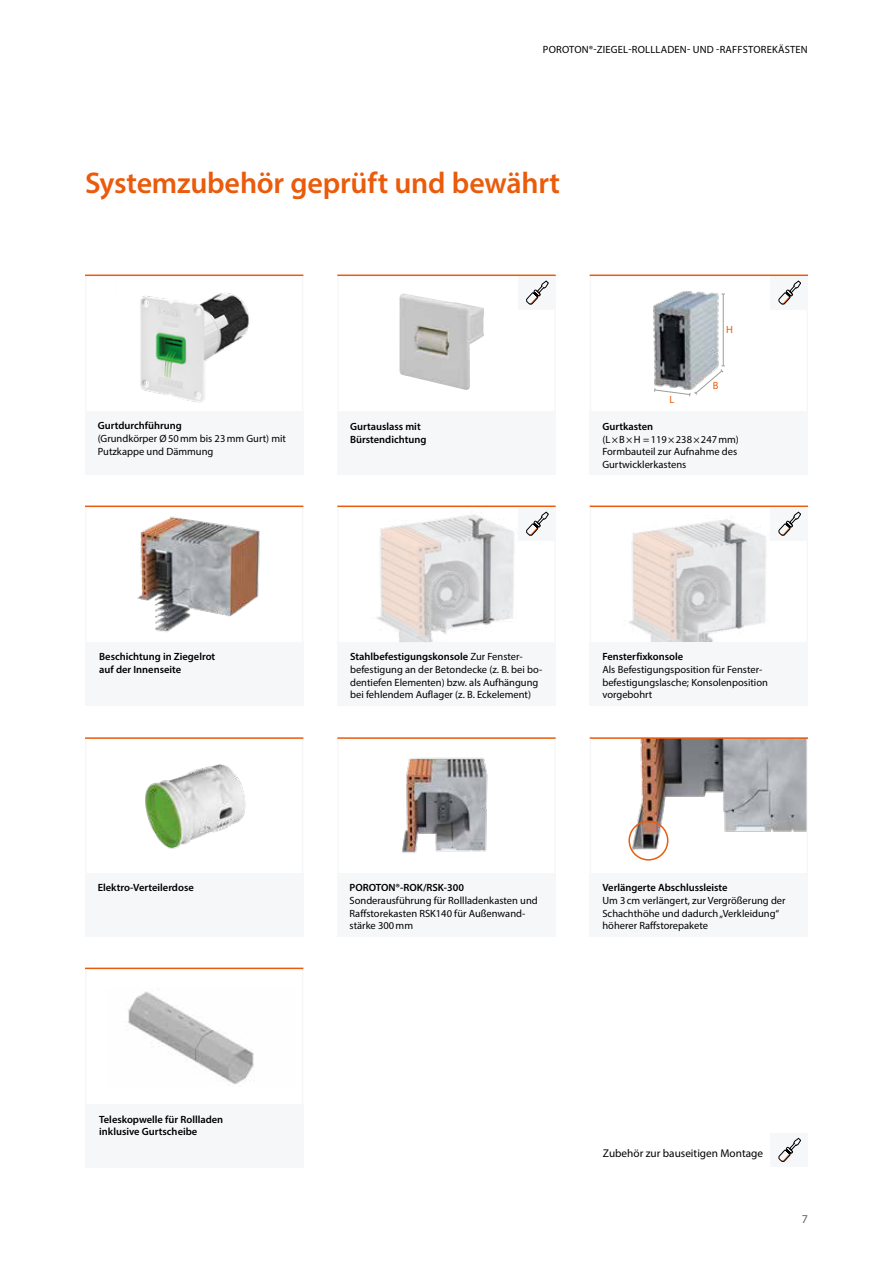
<style>
.page{position:relative;width:893px;height:1263px;background:#fff}
.page>*{position:absolute;margin:0;border:0;box-sizing:border-box;transform-origin:0 0}
.t1{font:600 30px "Myriad Pro";letter-spacing:-.01em;color:#ea5b0b}
.t2{font:12px "Myriad Pro";color:#646363}
.t3{font:11.25px "Myriad Pro";color:#000}
.t4{font:10.5px/12.6px "Myriad Pro";color:#000}
.t5{font:600 10.5px/12.6px "Myriad Pro";color:#000}
.t6{font:10.5px "Myriad Pro";letter-spacing:.02em;color:#000}
.t7{font:10.5px "Myriad Pro";color:#ea5b0b}
.s1{font-weight:600}
</style>
<div class="page">
<div style="left:771px;top:276px;width:37px;height:34px;background:#f6f7f8"></div>
<svg style="left:778px;top:280px;width:23px;height:25px"></svg>
<div style="left:590px;top:642px;width:218px;height:63px;background:#f6f7f8"></div>
<img style="left:629px;top:517px;width:138px;height:124px">
<hr style="left:590px;top:507px;width:1px;height:135px;background:#f6f7f8">
<hr style="left:806px;top:507px;width:2px;height:135px;background:#f6f7f8">
<hr style="left:590px;top:506px;width:218px;height:1px;background:#ea5b0b">
<img style="left:631px;top:739px;width:175px;height:122px">
<div style="left:590px;top:874px;width:218px;height:63px;background:#f6f7f8"></div>
<div style="left:628px;top:820px;width:40px;height:40px;border:2px solid #ea5b0b;border-radius:50%"></div>
<hr style="left:590px;top:739px;width:1px;height:135px;background:#f6f7f8">
<hr style="left:806px;top:739px;width:2px;height:135px;background:#f6f7f8">
<hr style="left:590px;top:737px;width:218px;height:2px;background:#ea5b0b">
<img style="left:145px;top:764px;width:101px;height:85px">
<div style="left:85px;top:874px;width:218px;height:63px;background:#f6f7f8"></div>
<hr style="left:85px;top:739px;width:2px;height:135px;background:#f6f7f8">
<hr style="left:302px;top:739px;width:1px;height:135px;background:#f6f7f8">
<hr style="left:85px;top:737px;width:218px;height:2px;background:#ea5b0b">
<hr style="left:337px;top:739px;width:2px;height:135px;background:#f6f7f8">
<hr style="left:554px;top:739px;width:2px;height:135px;background:#f6f7f8">
<hr style="left:337px;top:737px;width:219px;height:2px;background:#ea5b0b">
<div style="left:337px;top:874px;width:219px;height:63px;background:#f6f7f8"></div>
<img style="left:128px;top:989px;width:126px;height:95px">
<div style="left:337px;top:411px;width:219px;height:63px;background:#f6f7f8"></div>
<img style="left:140px;top:293px;width:109px;height:110px">
<hr style="left:85px;top:276px;width:2px;height:135px;background:#f6f7f8">
<hr style="left:302px;top:276px;width:1px;height:135px;background:#f6f7f8">
<hr style="left:85px;top:275px;width:218px;height:1px;background:#ea5b0b">
<div style="left:85px;top:411px;width:218px;height:63px;background:#f6f7f8"></div>
<div style="left:85px;top:642px;width:218px;height:63px;background:#f6f7f8"></div>
<hr style="left:85px;top:969px;width:2px;height:135px;background:#f6f7f8">
<hr style="left:302px;top:969px;width:1px;height:135px;background:#f6f7f8">
<hr style="left:85px;top:968px;width:218px;height:1px;background:#ea5b0b">
<div style="left:85px;top:1104px;width:218px;height:63px;background:#f6f7f8"></div>
<div style="left:337px;top:642px;width:219px;height:63px;background:#f6f7f8"></div>
<hr style="left:590px;top:276px;width:1px;height:135px;background:#f6f7f8">
<hr style="left:806px;top:276px;width:2px;height:135px;background:#f6f7f8">
<hr style="left:590px;top:275px;width:218px;height:1px;background:#ea5b0b">
<div style="left:590px;top:411px;width:218px;height:63px;background:#f6f7f8"></div>
<img style="left:376px;top:514px;width:139px;height:128px">
<img style="left:118px;top:507px;width:150px;height:125px">
<img style="left:399px;top:293px;width:85px;height:97px">
<img style="left:386px;top:737px;width:121px;height:116px">
<hr style="left:337px;top:507px;width:2px;height:135px;background:#f6f7f8">
<hr style="left:554px;top:507px;width:2px;height:135px;background:#f6f7f8">
<hr style="left:337px;top:506px;width:219px;height:1px;background:#ea5b0b">
<hr style="left:85px;top:507px;width:2px;height:135px;background:#f6f7f8">
<hr style="left:302px;top:507px;width:1px;height:135px;background:#f6f7f8">
<hr style="left:85px;top:506px;width:218px;height:1px;background:#ea5b0b">
<div style="left:518px;top:276px;width:38px;height:34px;background:#f6f7f8"></div>
<svg style="left:526px;top:280px;width:22px;height:25px"></svg>
<div style="left:771px;top:507px;width:37px;height:34px;background:#f6f7f8"></div>
<svg style="left:778px;top:511px;width:23px;height:25px"></svg>
<div style="left:518px;top:507px;width:38px;height:34px;background:#f6f7f8"></div>
<svg style="left:526px;top:511px;width:22px;height:25px"></svg>
<div style="left:771px;top:1133px;width:37px;height:34px;background:#f6f7f8"></div>
<svg style="left:778px;top:1137px;width:23px;height:25px"></svg>
<hr style="left:337px;top:276px;width:2px;height:135px;background:#f6f7f8">
<hr style="left:554px;top:276px;width:2px;height:135px;background:#f6f7f8">
<hr style="left:337px;top:275px;width:219px;height:1px;background:#ea5b0b">
<img style="left:653px;top:291px;width:69px;height:74px">
<hr style="left:723px;top:294px;width:1px;height:72px;background:#9d9d9c">
<svg style="left:654px;top:365px;width:71px;height:31px"></svg>
<p class="t6" style="left:543px;top:43px;width:266px">POROTON®-ZIEGEL-ROLLLADEN- UND -RAFFSTOREKÄSTEN</p>
<h1 class="t1" style="left:85px;top:164px;width:476px">Systemzubehör geprüft und bewährt</h1>
<p class="t5" style="left:98px;top:419px;width:86px">Gurtdurchführung</p>
<p class="t4" style="left:98px;top:432px;width:190px">(Grundkörper Ø50mm bis 23mm Gurt) mit<br>Putzkappe und Dämmung</p>
<p class="t5" style="left:350px;top:420px;width:78px">Gurtauslass mit<br>Bürstendichtung</p>
<p class="t7" style="left:669px;top:393px;width:6px">L</p>
<p class="t7" style="left:726px;top:323px;width:8px">H</p>
<p class="t7" style="left:713px;top:379px;width:7px">B</p>
<p class="t5" style="left:602px;top:420px;width:52px">Gurtkasten</p>
<p class="t4" style="left:602px;top:433px;width:138px">(L×B×H =119×238×247mm)<br>Formbauteil zur Aufnahme des<br>Gurtwicklerkastens</p>
<p class="t5" style="left:99px;top:650px;width:118px">Beschichtung in Ziegelrot auf der Innenseite</p>
<p class="t4" style="left:350px;top:650px;width:194px"><span class="s1">Stahlbefestigungskonsole</span> Zur Fenster&shy;befestigung an der Betondecke (z. B. bei bo&shy;dentiefen Elementen) bzw. als Aufhängung bei fehlendem Auflager (z. B. Eckelement)</p>
<p class="t5" style="left:602px;top:650px;width:82px">Fensterfixkonsole</p>
<p class="t4" style="left:602px;top:663px;width:167px">Als Befestigungsposition für Fenster&shy;befestigungslasche; Konsolenposition vorgebohrt</p>
<p class="t5" style="left:98px;top:881px;width:98px">Elektro-Verteilerdose</p>
<p class="t5" style="left:350px;top:881px;width:116px">POROTON®-ROK/RSK-300</p>
<p class="t4" style="left:350px;top:894px;width:190px">Sonderausführung für Rollladenkasten und<br>Raffstorekasten RSK140 für Außenwand&shy;stärke 300mm</p>
<p class="t5" style="left:602px;top:881px;width:127px">Verlängerte Abschlussleiste</p>
<p class="t4" style="left:602px;top:894px;width:185px">Um 3cm verlängert, zur Vergrößerung der<br>Schachthöhe und dadurch „Verkleidung“ höherer Raffstorepakete</p>
<p class="t5" style="left:99px;top:1112px;width:126px">Teleskopwelle für Rollladen inklusive Gurtscheibe</p>
<p class="t3" style="left:603px;top:1146px;width:162px">Zubehör zur bauseitigen Montage</p>
<p class="t2" style="left:802px;top:1212px;width:8px">7</p>
</div>
